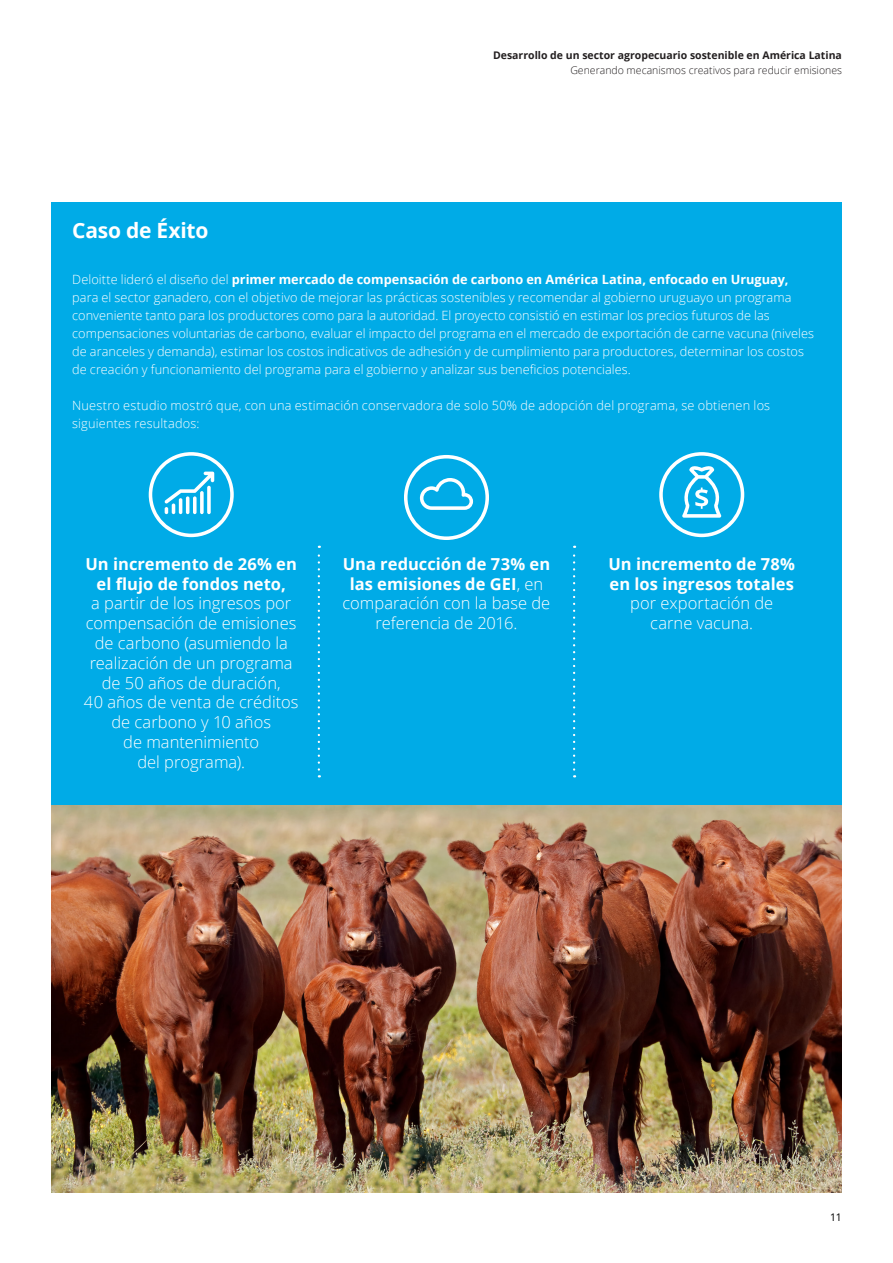
<style>
.page{position:relative;width:893px;height:1263px;background:#fff}
.page>*{position:absolute;margin:0;border:0;box-sizing:border-box;transform-origin:0 0}
.Small_heading_bold{font:700 21px "Open Sans";letter-spacing:-.01em;color:#fff}
.Small_heading_bold-2{font:300 16.5px/19.8px "Open Sans";color:#fff;text-align:center}
.Small_heading_bold-3{font:700 16.5px/19.8px "Open Sans";letter-spacing:.005em;color:#fff;text-align:center}
.Body_copy__white_8_5{font:300 12.75px/18px "Open Sans";letter-spacing:.005em;color:#fff}
.Brochure_title___Lef{font:700 10.5px "Open Sans";color:#231f20}
.Brochure_title___Lef-2{font:300 10.5px "Open Sans";color:#231f20}
.Folio_Right_pg__7_9{font:10.5px "Open Sans";color:#010101}
.s1{font-weight:700}
.s2{font-weight:300}
</style>
<div class="page">
<div style="left:51px;top:202px;width:791px;height:603px;background:#00abe7"></div>
<img style="left:51px;top:805px;width:791px;height:387px">
<svg style="left:318px;top:546px;width:2px;height:223px"></svg>
<svg style="left:573px;top:546px;width:2px;height:223px"></svg>
<svg style="left:659px;top:452px;width:85px;height:85px"></svg>
<svg style="left:149px;top:452px;width:85px;height:85px"></svg>
<svg style="left:404px;top:455px;width:85px;height:85px"></svg>
<p class="Brochure_title___Lef" style="left:493px;top:48px;width:350px">Desarrollo de un sector agropecuario sostenible en América Latina</p>
<p class="Brochure_title___Lef-2" style="left:570px;top:63px;width:273px">Generando mecanismos creativos para reducir emisiones</p>
<p class="Small_heading_bold" style="left:72px;top:216px;width:138px">Caso de Éxito</p>
<p class="Body_copy__white_8_5" style="left:72px;top:269px;width:743px">Deloitte lideró el diseño del <span class="s1">primer mercado de compensación de carbono en América Latina, enfocado en Uruguay, </span>para el sector ganadero, con el objetivo de mejorar las prácticas sostenibles y recomendar al gobierno uruguayo un programa conveniente tanto para los productores como para la autoridad. El proyecto consistió en estimar los precios futuros de las compensaciones voluntarias de carbono, evaluar el impacto del programa en el mercado de exportación de carne vacuna (niveles de aranceles y demanda), estimar los costos indicativos de adhesión y de cumplimiento para productores, determinar los costos de creación y funcionamiento del programa para el gobierno y analizar sus beneficios potenciales.</p>
<p class="Body_copy__white_8_5" style="left:72px;top:395px;width:699px">Nuestro estudio mostró que, con una estimación conservadora de solo 50% de adopción del programa, se obtienen los siguientes resultados:</p>
<p class="Small_heading_bold-2" style="left:84px;top:553px;width:216px"><span class="s1">Un incremento de 26% en el flujo de fondos neto,<br></span>a partir de los ingresos por compensación de emisiones de carbono (asumiendo la realización de un programa de 50 años de duración,<br>40 años de venta de créditos de carbono y 10 años<br>de mantenimiento<br>del programa).</p>
<p class="Small_heading_bold-2" style="left:343px;top:553px;width:209px"><span class="s1">Una reducción de 73% en las emisiones de GEI</span>, en comparación con la base de referencia de 2016.</p>
<p class="Small_heading_bold-3" style="left:608px;top:553px;width:188px">Un incremento de 78% en los ingresos totales <span class="s2">por exportación de carne vacuna.</span></p>
<p class="Folio_Right_pg__7_9" style="left:830px;top:1210px;width:13px">11</p>
</div>
